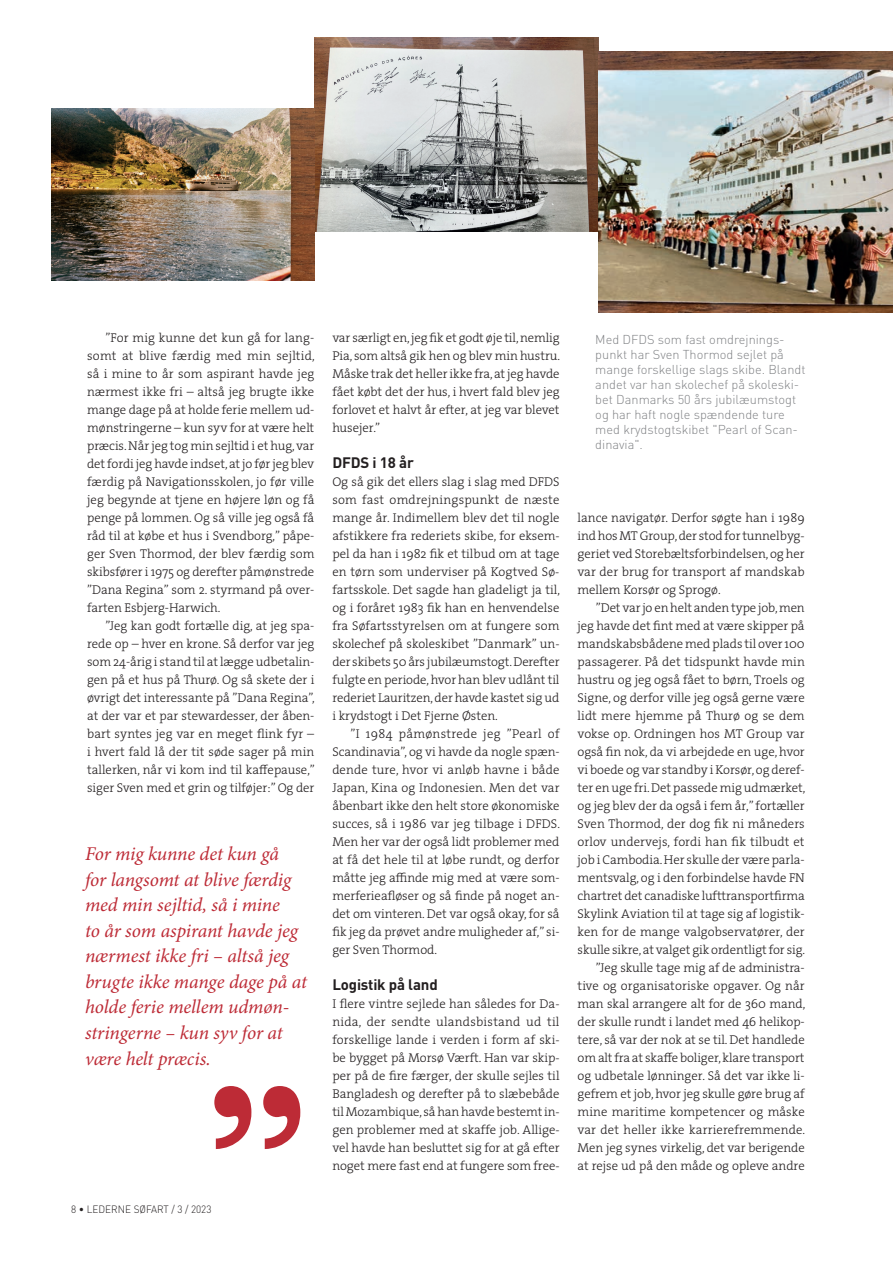
<style>
.page{position:relative;width:893px;height:1263px;background:#fff}
.page>*{position:absolute;margin:0;border:0;box-sizing:border-box;transform-origin:0 0}
.t1{font:700 180.75px "Baskerville";color:#bd2b36}
.t2{font:italic 19.5px/25.5px "Minion Pro";letter-spacing:-.01em;color:#bd2b36}
.t3{font:700 15px "DINOT";letter-spacing:-.01em;color:#231f20}
.t4{font:12.75px/18px "The Serif HP3 Lig";letter-spacing:-.005em;color:#231f20;text-align:justify}
.t5{font:300 12.75px/18px "The Serif";letter-spacing:-.005em;color:#231f20;text-align:justify}
.t6{font:300 12.75px/15px "DINOT";color:#808285}
.t7{font:300 10.5px "DINOT";color:#231f20;scale:.95 1}
</style>
<div class="page">
<img style="left:315px;top:38px;width:284px;height:194px">
<img style="left:51px;top:109px;width:264px;height:172px">
<img style="left:599px;top:51px;width:294px;height:262px">
<p class="t4" style="left:87px;top:329px;width:229px;text-indent:18px">”For mig kunne det kun gå for lang&shy;somt at blive færdig med min sejltid, så i mine to år som aspirant havde jeg nærmest ikke fri – altså jeg brugte ikke mange dage på at holde ferie mellem ud&shy;mønstringerne – kun syv for at være helt præcis. Når jeg tog min sejltid i et hug, var det fordi jeg havde indset, at jo før jeg blev færdig på Navigationsskolen, jo før ville jeg begynde at tjene en højere løn og få penge på lommen. Og så ville jeg også få råd til at købe et hus i Svendborg,” påpe&shy;ger Sven Thormod, der blev færdig som skibsfører i 1975 og derefter påmønstrede ”Dana Regina” som 2. styrmand på over&shy;farten Esbjerg-Harwich.</p>
<p class="t4" style="left:87px;top:617px;width:229px;text-indent:18px">”Jeg kan godt fortælle dig, at jeg spa&shy;rede op – hver en krone. Så derfor var jeg som 24-årig i stand til at lægge udbetalin&shy;gen på et hus på Thurø. Og så skete der i øvrigt det interessante på ”Dana Regina”, at der var et par stewardesser, der åben&shy;bart syntes jeg var en meget flink fyr – i hvert fald lå der tit søde sager på min tallerken, når vi kom ind til kaffepause,” siger Sven med et grin og tilføjer:” Og der</p>
<h2 class="t2" style="left:85px;top:841px;width:224px">For mig kunne det kun gå<br>for langsomt at blive færdig med min sejltid, så i mine<br>to år som aspirant havde jeg nærmest ikke fri – altså jeg brugte ikke mange dage på at holde ferie mellem udmøn&shy;stringerne – kun syv for at være helt præcis.</h2>
<h1 class="t1" style="left:204px;top:1023px;width:109px">”</h1>
<p class="t7" style="left:71px;top:1202px;width:149px">8 • LEDERNE SØFART / 3 / 2023</p>
<p class="t4" style="left:332px;top:329px;width:229px">var særligt en, jeg fik et godt øje til, nemlig Pia, som altså gik hen og blev min hustru.<br>Måske trak det heller ikke fra, at jeg havde fået købt det der hus, i hvert fald blev jeg forlovet et halvt år efter, at jeg var blevet husejer.”</p>
<p class="t3" style="left:332px;top:453px;width:83px">DFDS i 18 år</p>
<p class="t5" style="left:332px;top:472px;width:229px">Og så gik det ellers slag i slag med DFDS som fast omdrejningspunkt de næste mange år. Indimellem blev det til nogle afstikkere fra rederiets skibe, for eksem&shy;pel da han i 1982 fik et tilbud om at tage en tørn som underviser på Kogtved Sø&shy;fartsskole. Det sagde han gladeligt ja til, og i foråret 1983 fik han en henvendelse fra Søfartsstyrelsen om at fungere som skolechef på skoleskibet ”Danmark” un&shy;der skibets 50 års jubilæumstogt. Derefter fulgte en periode, hvor han blev udlånt til rederiet Lauritzen, der havde kastet sig ud i krydstogt i Det Fjerne Østen.</p>
<p class="t4" style="left:332px;top:725px;width:229px;text-indent:18px">”I 1984 påmønstrede jeg ”Pearl of Scandinavia”, og vi havde da nogle spæn&shy;dende ture, hvor vi anløb havne i både Japan, Kina og Indonesien. Men det var åbenbart ikke den helt store økonomiske succes, så i 1986 var jeg tilbage i DFDS.<br>Men her var der også lidt problemer med at få det hele til at løbe rundt, og derfor måtte jeg affinde mig med at være som&shy;merferieafløser og så finde på noget an&shy;det om vinteren. Det var også okay, for så fik jeg da prøvet andre muligheder af,” si&shy;ger Sven Thormod.</p>
<p class="t3" style="left:332px;top:975px;width:107px">Logistik på land</p>
<p class="t5" style="left:332px;top:994px;width:229px">I flere vintre sejlede han således for Da&shy;nida, der sendte ulandsbistand ud til forskellige lande i verden i form af ski&shy;be bygget på Morsø Værft. Han var skip&shy;per på de fire færger, der skulle sejles til Bangladesh og derefter på to slæbebåde til Mozambique, så han havde bestemt in&shy;gen problemer med at skaffe job. Allige&shy;vel havde han besluttet sig for at gå efter noget mere fast end at fungere som free-</p>
<p class="t6" style="left:595px;top:331px;width:212px">Med DFDS som fast omdrejnings&shy;punkt har Sven Thormod sejlet på mange forskellige slags skibe. Blandt andet var han skolechef på skoleski&shy;bet Danmarks 50 års jubilæumstogt og har haft nogle spændende ture med krydstogtskibet "Pearl of Scan&shy;dinavia".</p>
<p class="t5" style="left:578px;top:508px;width:229px">lance navigatør. Derfor søgte han i 1989 ind hos MT Group, der stod for tunnelbyg&shy;geriet ved Storebæltsforbindelsen, og her var der brug for transport af mandskab mellem Korsør og Sprogø.</p>
<p class="t4" style="left:578px;top:599px;width:229px;text-align:right">”Det var jo en helt anden type job, men jeg havde det fint med at være skipper på mandskabsbådene med plads til over 100 passagerer. På det tidspunkt havde min hustru og jeg også fået to børn, Troels og Signe, og derfor ville jeg også gerne være lidt mere hjemme på Thurø og se dem vokse op. Ordningen hos MT Group var også fin nok, da vi arbejdede en uge, hvor vi boede og var standby i Korsør, og deref&shy;ter en uge fri. Det passede mig udmærket, og jeg blev der da også i fem år,” fortæller Sven Thormod, der dog fik ni måneders orlov undervejs, fordi han fik tilbudt et job i Cambodia. Her skulle der være parla&shy;mentsvalg, og i den forbindelse havde FN chartret det canadiske lufttransportfirma Skylink Aviation til at tage sig af logistik&shy;ken for de mange valgobservatører, der skulle sikre, at valget gik ordentligt for sig. ”Jeg skulle tage mig af de administra&shy;tive og organisatoriske opgaver. Og når man skal arrangere alt for de 360 mand, der skulle rundt i landet med 46 helikop&shy;tere, så var der nok at se til. Det handlede om alt fra at skaffe boliger, klare transport og udbetale lønninger. Så det var ikke li&shy;gefrem et job, hvor jeg skulle gøre brug af mine maritime kompetencer og måske var det heller ikke karrierefremmende.<br>Men jeg synes virkelig, det var berigende at rejse ud på den måde og opleve andre</p>
</div>
